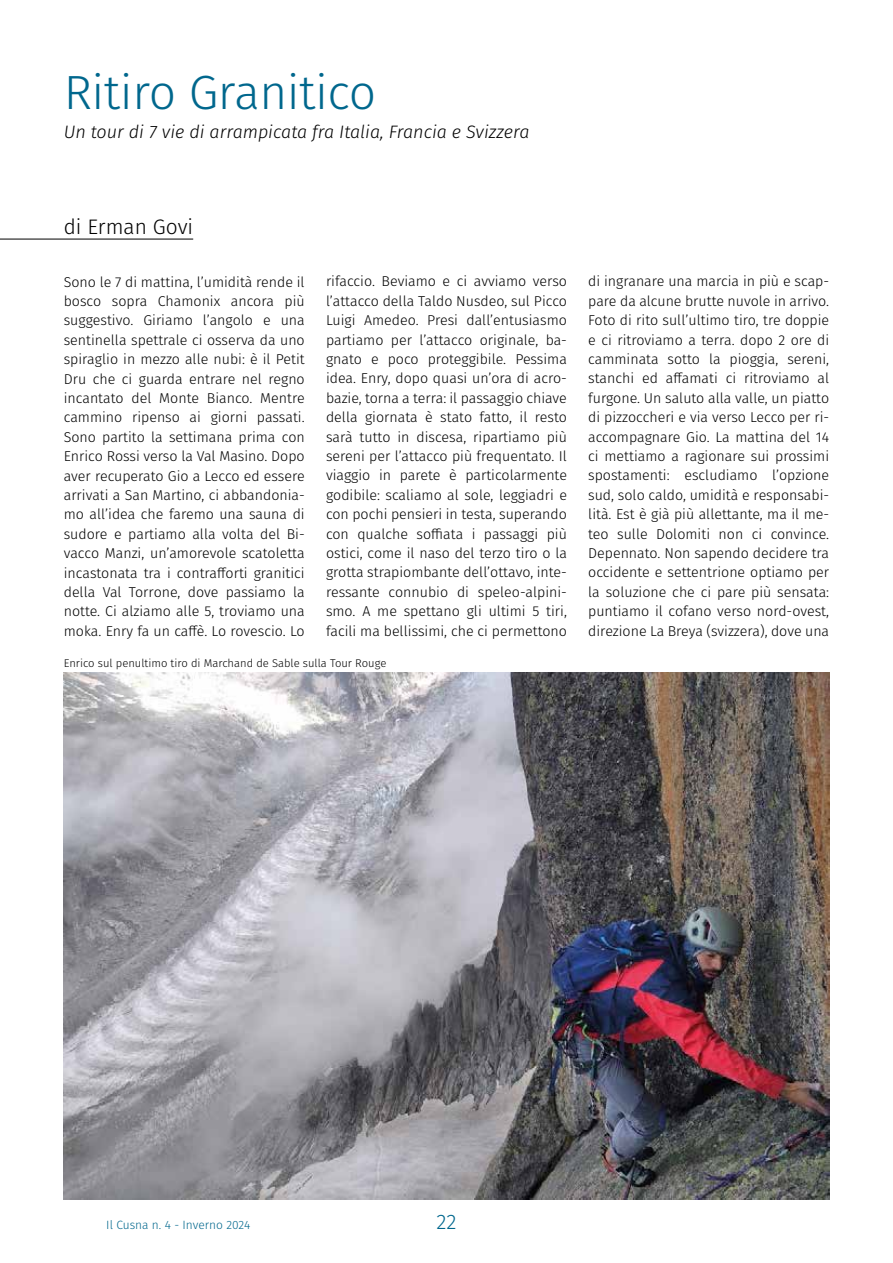
<style>
.page{position:relative;width:893px;height:1263px;background:#fff}
.page>*{position:absolute;margin:0;border:0;box-sizing:border-box;transform-origin:0 0}
.t1{font:300 48px "Fira Sans";letter-spacing:-.01em;color:#00678d}
.t2{font:300 21px "Fira Sans";color:#000}
.t3{font:300 21px "Fira Sans";color:#00678d}
.t4{font:italic 300 18px "Fira Sans";color:#000}
.t5{font:300 14.25px/19.4px "Fira Sans";color:#000;text-align:justify}
.t6{font:300 12px "Fira Sans";color:#00678d}
.t7{font:300 11.25px "Fira Sans";color:#000}
</style>
<div class="page">
<hr style="left:0;top:239px;width:193px;height:1px;background:#000">
<img style="left:64px;top:673px;width:765px;height:526px">
<h1 class="t1" style="left:64px;top:58px;width:314px">Ritiro Granitico</h1>
<p class="t4" style="left:64px;top:119px;width:467px">Un tour di 7 vie di arrampicata fra Italia, Francia e Svizzera</p>
<h2 class="t2" style="left:64px;top:212px;width:131px">di Erman Govi</h2>
<p class="t5" style="left:64px;top:272px;width:242px">Sono le 7 di mattina, l’umidità rende il bosco sopra Chamonix ancora più suggestivo. Giriamo l’angolo e una sentinella spettrale ci osserva da uno spiraglio in mezzo alle nubi: è il Petit Dru che ci guarda entrare nel regno incantato del Monte Bianco. Mentre cammino ripenso ai giorni passati.<br>Sono partito la settimana prima con Enrico Rossi verso la Val Masino. Dopo aver recuperato Gio a Lecco ed essere arrivati a San Martino, ci abbandonia&shy;mo all’idea che faremo una sauna di sudore e partiamo alla volta del Bi&shy;vacco Manzi, un’amorevole scatoletta incastonata tra i contrafforti granitici della Val Torrone, dove passiamo la notte. Ci alziamo alle 5, troviamo una moka. Enry fa un caffè. Lo rovescio. Lo</p>
<p class="t5" style="left:326px;top:272px;width:242px">rifaccio. Beviamo e ci avviamo verso l’attacco della Taldo Nusdeo, sul Picco Luigi Amedeo. Presi dall’entusiasmo partiamo per l’attacco originale, ba&shy;gnato e poco proteggibile. Pessima idea. Enry, dopo quasi un’ora di acro&shy;bazie, torna a terra: il passaggio chiave della giornata è stato fatto, il resto sarà tutto in discesa, ripartiamo più sereni per l’attacco più frequentato. Il viaggio in parete è particolarmente godibile: scaliamo al sole, leggiadri e con pochi pensieri in testa, superando con qualche soffiata i passaggi più ostici, come il naso del terzo tiro o la grotta strapiombante dell’ottavo, inte&shy;ressante connubio di speleo-alpini&shy;smo. A me spettano gli ultimi 5 tiri, facili ma bellissimi, che ci permettono</p>
<p class="t5" style="left:588px;top:272px;width:242px">di ingranare una marcia in più e scap&shy;pare da alcune brutte nuvole in arrivo.<br>Foto di rito sull’ultimo tiro, tre doppie e ci ritroviamo a terra. dopo 2 ore di camminata sotto la pioggia, sereni, stanchi ed affamati ci ritroviamo al furgone. Un saluto alla valle, un piatto di pizzoccheri e via verso Lecco per ri&shy;accompagnare Gio. La mattina del 14 ci mettiamo a ragionare sui prossimi spostamenti: escludiamo l’opzione sud, solo caldo, umidità e responsabi&shy;lità. Est è già più allettante, ma il me&shy;teo sulle Dolomiti non ci convince.<br>Depennato. Non sapendo decidere tra occidente e settentrione optiamo per la soluzione che ci pare più sensata: puntiamo il cofano verso nord-ovest, direzione La Breya (svizzera), dove una</p>
<p class="t7" style="left:64px;top:655px;width:324px">Enrico sul penultimo tiro di Marchand de Sable sulla Tour Rouge</p>
<p class="t6" style="left:106px;top:1216px;width:145px">Il Cusna n. 4 - Inverno 2024</p>
<h2 class="t3" style="left:436px;top:1207px;width:22px">22</h2>
</div>
